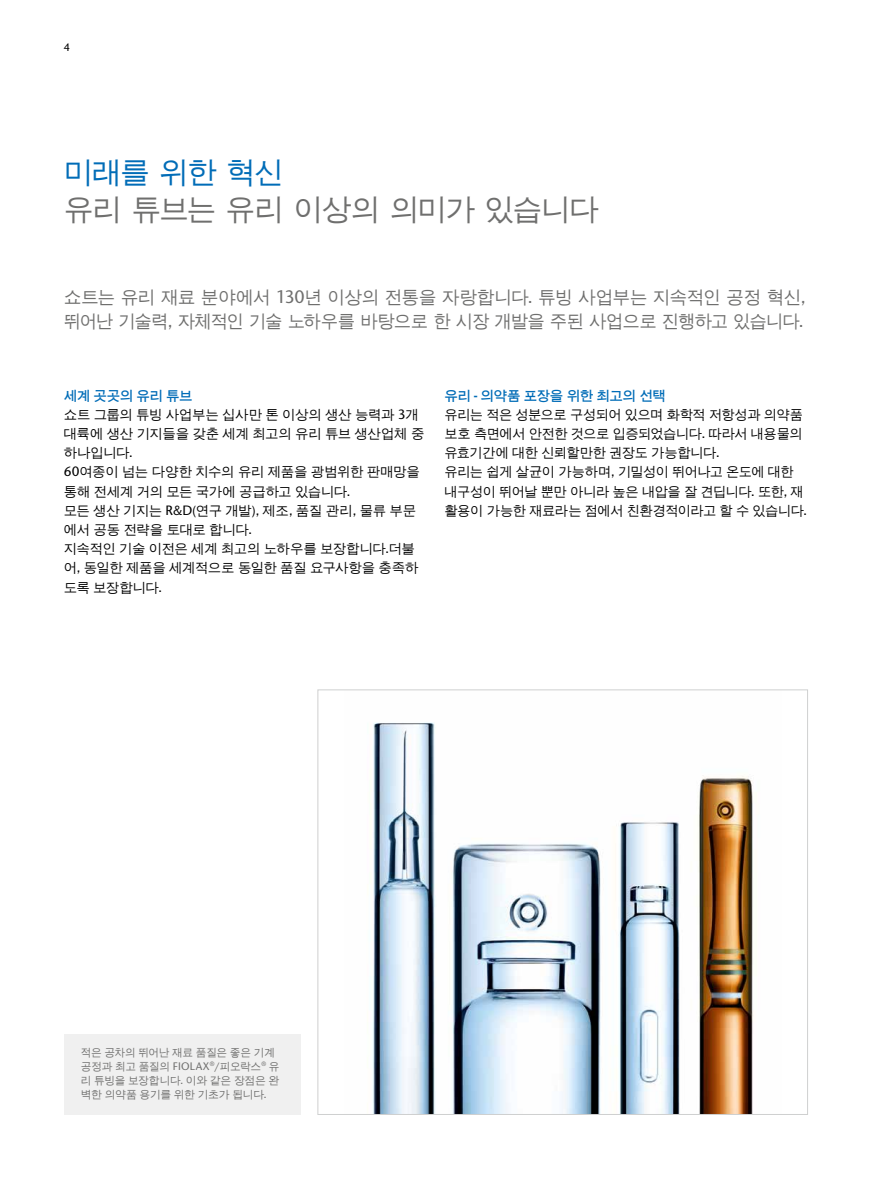
<style>
.page{position:relative;width:893px;height:1191px;background:#fff}
.page>*{position:absolute;margin:0;border:0;box-sizing:border-box;transform-origin:0 0}
.t1{font:30px "Un Dotum";letter-spacing:-.065em;color:#6f6f6e}
.t2{font:30px "Un Dotum";letter-spacing:-.06em;color:#006cb7}
.t3{font:18px/24px "Un Dotum";letter-spacing:-.05em;color:#6f6f6e}
.t4{font:13.5px/19.2px "Un Dotum";letter-spacing:-.04em;color:#000}
.t5{font:700 13.5px "Un Dotum";letter-spacing:-.04em;color:#006cb7}
.t6{font:10.8px/14px "Un Dotum";letter-spacing:-.035em;color:#6f6f6e}
.t7{font:500 10.8px "Stone Sans Std";color:#000}
.s1{font-family:"Stone Sans Std";font-weight:500}
.s2{font-weight:700;color:#006cb7}
</style>
<div class="page">
<div style="left:64px;top:1034px;width:236px;height:80px;background:#f0f0f0"></div>
<img style="left:372px;top:722px;width:382px;height:390px">
<p class="t7" style="left:64px;top:40px;width:8px">4</p>
<h1 class="t2" style="left:64px;top:153px;width:222px">미래를 위한 혁신</h1>
<h1 class="t1" style="left:64px;top:190px;width:537px">유리 튜브는 유리 이상의 의미가 있습니다</h1>
<h2 class="t3" style="left:64px;top:284px;width:743px">쇼트는 유리 재료 분야에서 <span class="s1">130</span>년 이상의 전통을 자랑합니다. 튜빙 사업부는 지속적인 공정 혁신, 뛰어난 기술력, 자체적인 기술 노하우를 바탕으로 한 시장 개발을 주된 사업으로 진행하고 있습니다.</h2>
<p class="t4" style="left:64px;top:385px;width:362px"><span class="s2">세계 곳곳의 유리 튜브<br></span>쇼트 그룹의 튜빙 사업부는 십사만 톤 이상의 생산 능력과 <span class="s1">3</span>개 대륙에 생산 기지들을 갖춘 세계 최고의 유리 튜브 생산업체 중 하나입니다.<br><span class="s1">60</span>여종이 넘는 다양한 치수의 유리 제품을 광범위한 판매망을 통해 전세계 거의 모든 국가에 공급하고 있습니다.<br>모든 생산 기지는 <span class="s1">R</span>&amp;<span class="s1">D</span>(연구 개발), 제조, 품질 관리, 물류 부문 에서 공동 전략을 토대로 합니다.<br>지속적인 기술 이전은 세계 최고의 노하우를 보장합니다.더불 어, 동일한 제품을 세계적으로 동일한 품질 요구사항을 충족하 도록 보장합니다.</p>
<p class="t5" style="left:444px;top:386px;width:223px">유리 - 의약품 포장을 위한 최고의 선택</p>
<p class="t4" style="left:444px;top:404px;width:364px">유리는 적은 성분으로 구성되어 있으며 화학적 저항성과 의약품 보호 측면에서 안전한 것으로 입증되었습니다. 따라서 내용물의 유효기간에 대한 신뢰할만한 권장도 가능합니다.<br>유리는 쉽게 살균이 가능하며, 기밀성이 뛰어나고 온도에 대한 내구성이 뛰어날 뿐만 아니라 높은 내압을 잘 견딥니다. 또한, 재 활용이 가능한 재료라는 점에서 친환경적이라고 할 수 있습니다.</p>
<p class="t6" style="left:81px;top:1045px;width:200px">적은 공차의 뛰어난 재료 품질은 좋은 기계 공정과 최고 품질의 <span class="s1">FIOLAX</span><sup>®</sup>/피오락스<sup>®</sup> 유 리 튜빙을 보장합니다. 이와 같은 장점은 완 벽한 의약품 용기를 위한 기초가 됩니다.</p>
</div>
